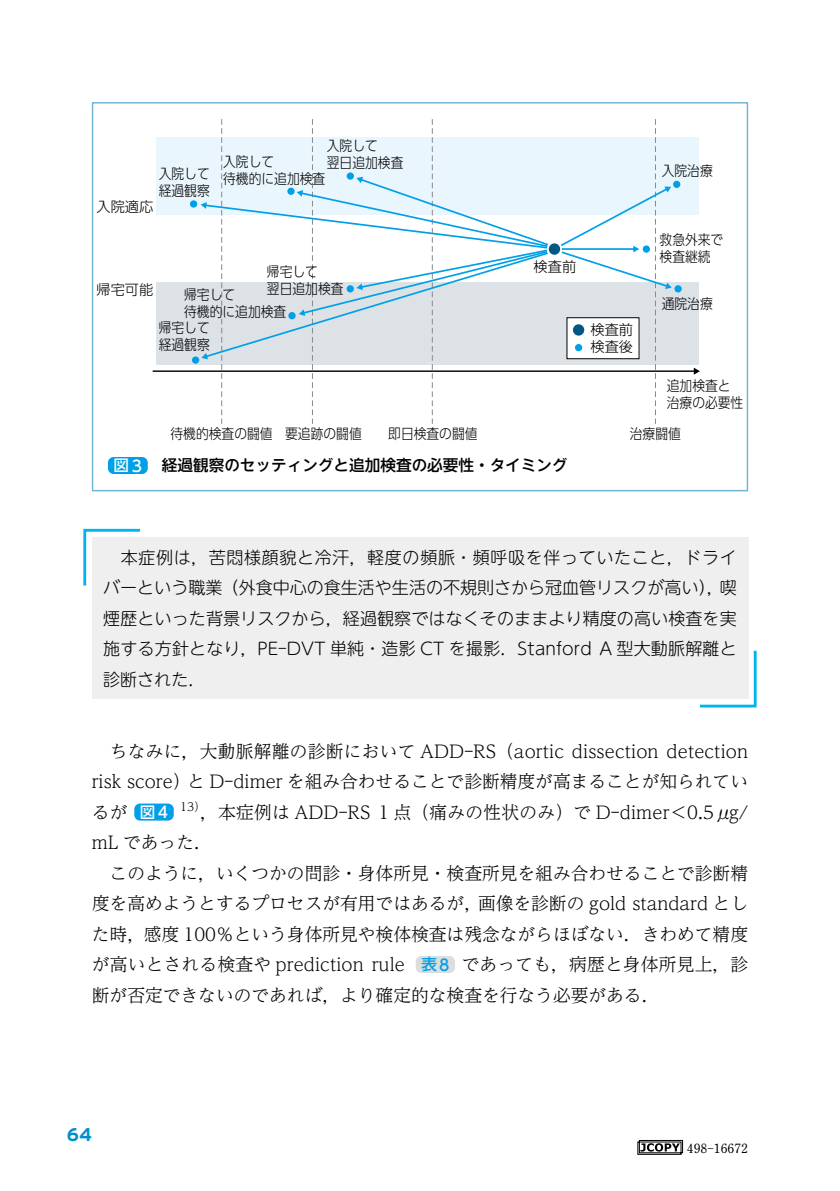
<style>
.page{position:relative;width:840px;height:1191px;background:#fff}
.page>*{position:absolute;margin:0;border:0;box-sizing:border-box;transform-origin:0 0}
.t1{font:700 18.4px "Interstate";color:#008dcb}
.t2{font:300 17.8px/30.4px "UD Reimin Pr 6";color:#000;text-align:justify}
.t3{font:300 17px/30.4px "UD Shin M Go Pr 6";letter-spacing:.005em;color:#000;text-align:justify}
.t4{font:15.6px "Ntoday Std Medium KS";color:#000}
.t5{font:500 15.6px "UD Shin Go Pr 6";color:#fff}
.t6{font:300 14.2px/17px "UD Shin Go Pr 6";color:#000;scale:.9 1}
.t7{font:300 14.2px/17.6px "UD Shin Go Pr 6";color:#000}
.t8{font:700 12.8px "Futo Min A101 Pr 6";color:#000}
.s1{font-family:"UD Shin Go Pr 6";font-weight:500}
.s2{font-family:"UD Shin Go Pr 6";font-weight:500;font-size:15.6px;color:#fff}
.s3{font-family:"UD Shin Go Pr 6";font-weight:500;font-size:15.6px;color:#00a0e9}
</style>
<div class="page">
<div style="left:134px;top:803px;width:40px;height:17px;background:#00a0e9;border-radius:6px"></div>
<div style="left:415px;top:956px;width:40px;height:17px;background:#dcdddd;border-radius:6px"></div>
<svg style="left:637px;top:1140px;width:45px;height:14px"></svg>
<div style="left:92px;top:537px;width:655px;height:162px;background:#efefef"></div>
<svg style="left:83px;top:528px;width:58px;height:58px"></svg>
<svg style="left:699px;top:648px;width:58px;height:60px"></svg>
<div style="left:108px;top:457px;width:40px;height:17px;background:#00a0e9;border-radius:6px"></div>
<div style="left:156px;top:137px;width:542px;height:78px;background:#eaf6fd"></div>
<div style="left:156px;top:282px;width:542px;height:82px;background:#dde2e6"></div>
<hr style="left:152px;top:370px;width:542px;height:2px;background:#000">
<svg style="left:693px;top:368px;width:6px;height:7px"></svg>
<svg style="left:558px;top:119px;width:113px;height:305px"></svg>
<svg style="left:200px;top:119px;width:349px;height:305px"></svg>
<svg style="left:642px;top:245px;width:7px;height:8px"></svg>
<svg style="left:672px;top:181px;width:8px;height:7px"></svg>
<div style="left:674px;top:285px;width:7px;height:7px;background:#00a0e9;border-radius:50%"></div>
<svg style="left:346px;top:172px;width:8px;height:8px"></svg>
<div style="left:287px;top:188px;width:7px;height:7px;background:#00a0e9;border-radius:50%"></div>
<div style="left:190px;top:200px;width:7px;height:8px;background:#00a0e9;border-radius:50%"></div>
<div style="left:346px;top:285px;width:7px;height:7px;background:#00a0e9;border-radius:50%"></div>
<div style="left:288px;top:312px;width:7px;height:7px;background:#00a0e9;border-radius:50%"></div>
<div style="left:192px;top:356px;width:7px;height:8px;background:#00a0e9;border-radius:50%"></div>
<svg style="left:548px;top:243px;width:12px;height:12px"></svg>
<div style="left:566px;top:318px;width:72px;height:41px;background:#fff"></div>
<div style="left:566px;top:317px;width:73px;height:42px;border:1px solid #000"></div>
<div style="left:572px;top:324px;width:12px;height:11px;background:#005982;border-radius:50%"></div>
<div style="left:574px;top:344px;width:8px;height:7px;background:#00a0e9;border-radius:50%"></div>
<p class="t6" style="left:159px;top:165px;width:58px">入院して経過観察</p>
<p class="t7" style="left:96px;top:197px;width:58px">入院適応</p>
<p class="t6" style="left:327px;top:137px;width:87px">入院して<br>翌日追加検査</p>
<p class="t6" style="left:223px;top:152px;width:115px">入院して<br>待機的に追加検査</p>
<p class="t7" style="left:96px;top:281px;width:58px">帰宅可能</p>
<p class="t6" style="left:267px;top:263px;width:87px">帰宅して<br>翌日追加検査</p>
<p class="t6" style="left:184px;top:285px;width:115px">帰宅して<br>待機的に追加検査</p>
<p class="t6" style="left:159px;top:319px;width:58px">帰宅して経過観察</p>
<p class="t7" style="left:533px;top:258px;width:44px">検査前</p>
<p class="t7" style="left:590px;top:320px;width:44px">検査前検査後</p>
<p class="t6" style="left:661px;top:161px;width:58px">入院治療</p>
<p class="t6" style="left:659px;top:231px;width:72px">救急外来で検査継続</p>
<p class="t6" style="left:661px;top:295px;width:58px">通院治療</p>
<p class="t6" style="left:666px;top:376px;width:87px">追加検査と治療の必要性</p>
<p class="t6" style="left:170px;top:424px;width:214px">待機的検査の闘値 要追跡の闘値</p>
<p class="t6" style="left:388px;top:424px;width:101px">即日検査の闘値</p>
<p class="t6" style="left:629px;top:424px;width:58px">治療闘値</p>
<p class="t5" style="left:113px;top:453px;width:30px">図3</p>
<p class="t4" style="left:162px;top:454px;width:407px"><span class="s1">経過観察</span>のセッティングと<span class="s1">追加検査</span>の<span class="s1">必要性・</span>タイミング</p>
<p class="t3" style="left:103px;top:541px;width:634px">　本症例は，苦悶様顔貌と冷汗，軽度の頻脈・頻呼吸を伴っていたこと，ドライバーという職業（外食中心の食生活や生活の不規則さから冠血管リスクが高い），喫煙歴といった背景リスクから，経過観察ではなくそのままより精度の高い検査を実施する方針となり，PE—DVT 単純・造影 CT を撮影．Stanford A 型大動脈解離と診断された．</p>
<p class="t2" style="left:92px;top:735px;width:657px">　ちなみに，大動脈解離の診断において ADD—RS（aortic dissection detection risk score）と D—dimer を組み合わせることで診断精度が高まることが知られているが <span class="s2">図4</span></p>
<p class="t2" style="left:92px;top:796px;width:657px;text-align:left;text-indent:88px"><sup>13）</sup>，本症例は ADD—RS 1 点（痛みの性状のみ）で D—dimer＜0.5μg／mL であった．<br>　このように，いくつかの問診・身体所見・検査所見を組み合わせることで診断精度を高めようとするプロセスが有用ではあるが，画像を診断の gold standard とした時，感度 100％という身体所見や検体検査は残念ながらほぼない．きわめて精度が高いとされる検査や prediction rule <span class="s3">表8</span> であっても，病歴と身体所見上，診断が否定できないのであれば，より確定的な検査を行なう必要がある．</p>
<p class="t1" style="left:67px;top:1124px;width:27px">64</p>
<p class="t8" style="left:686px;top:1137px;width:63px">498-16672</p>
</div>
